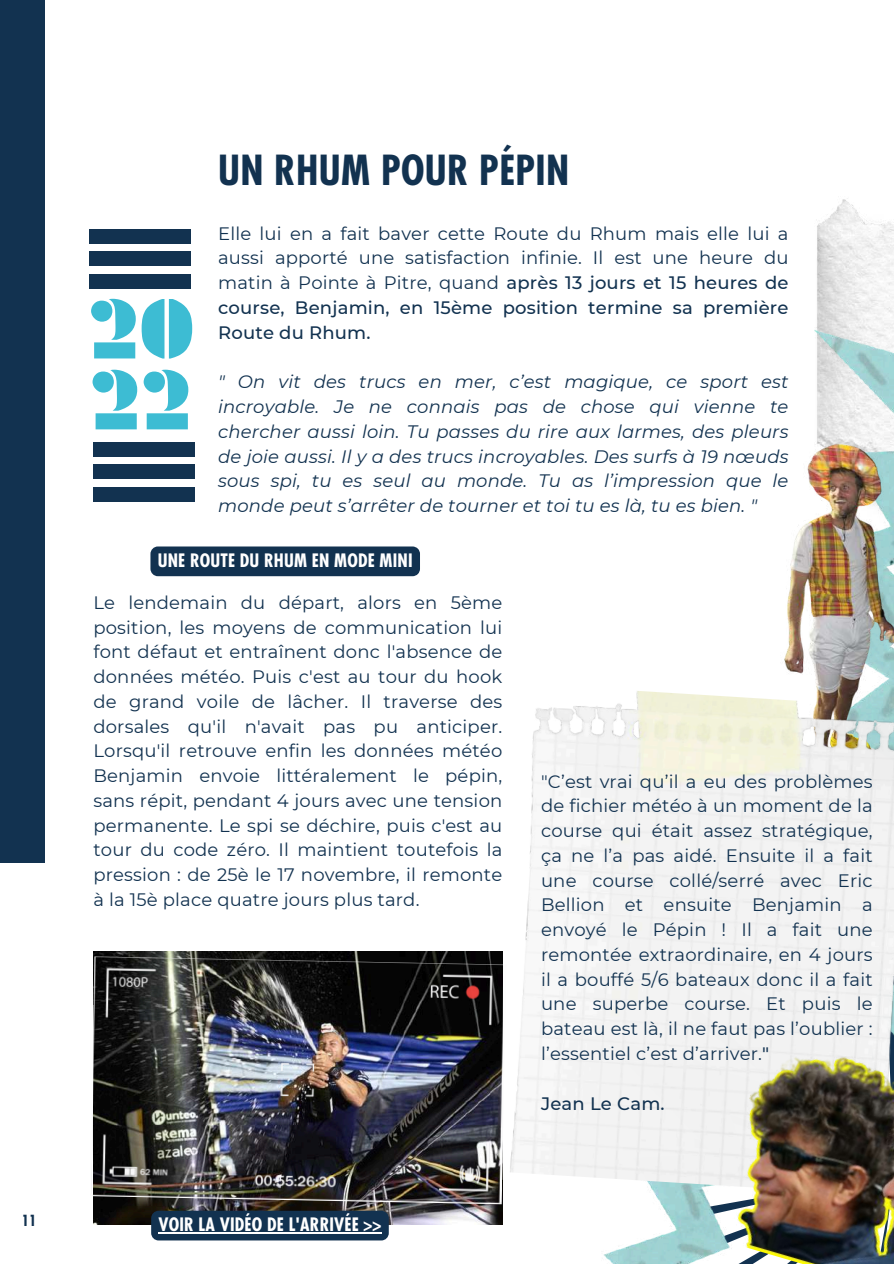
<style>
.page{position:relative;width:894px;height:1264px;background:#fff}
.page>*{position:absolute;margin:0;border:0;box-sizing:border-box;transform-origin:0 0}
.t1{font:900 74.4px/70.8px "Futura";color:#3dbcd3}
.t2{font:700 condensed 40.35px "Futura";letter-spacing:.01em;color:#123250}
.t3{font:18px/24.8px "Montserrat";letter-spacing:.01em;color:#123250;text-align:justify}
.t4{font:italic 18px/24.8px "Montserrat";letter-spacing:.01em;color:#123250;text-align:justify}
.t5{font:700 condensed 18px "Futura";letter-spacing:.01em;color:#fff}
.t6{font:500 18px "Montserrat";letter-spacing:.01em;color:#123250}
.t7{font:700 condensed 15px "Futura";color:#123250}
.s1{font-weight:500}
</style>
<div class="page">
<div style="left:89px;top:251px;width:101px;height:14px;background:#123250"></div>
<div style="left:89px;top:274px;width:101px;height:14px;background:#123250"></div>
<div style="left:89px;top:229px;width:101px;height:14px;background:#123250"></div>
<div style="left:93px;top:464px;width:101px;height:14px;background:#123250"></div>
<div style="left:93px;top:487px;width:101px;height:14px;background:#123250"></div>
<div style="left:93px;top:442px;width:101px;height:14px;background:#123250"></div>
<img style="left:817px;top:198px;width:76px;height:35px">
<img style="left:814px;top:233px;width:79px;height:176px">
<div style="left:0;top:0;width:45px;height:862px;background:#123250"></div>
<img style="left:603px;top:1195px;width:105px;height:68px">
<img style="left:784px;top:409px;width:109px;height:275px">
<img style="left:510px;top:684px;width:383px;height:511px">
<img style="left:708px;top:1009px;width:185px;height:254px">
<img style="left:93px;top:951px;width:409px;height:273px">
<div style="left:150px;top:546px;width:270px;height:30px;background:#123250"></div>
<img style="left:91px;top:956px;width:412px;height:248px">
<div style="left:151px;top:1210px;width:237px;height:30px;background:#123250;border-radius:7px"></div>
<hr style="left:158px;top:1232px;width:223px;height:1px;background:#fff">
<h1 class="t1" style="left:90px;top:304px;width:106px">20<br>22</h1>
<h2 class="t2" style="left:218px;top:144px;width:352px">UN RHUM POUR PÉPIN</h2>
<p class="t3" style="left:218px;top:221px;width:571px">Elle lui en a fait baver cette Route du Rhum mais elle lui a aussi apporté une satisfaction infinie. Il est une heure du matin à Pointe à Pitre, quand <span class="s1">après 13 jours et 15 heures de course, Benjamin, en 15ème position termine sa première Route du Rhum.</span></p>
<p class="t4" style="left:218px;top:369px;width:571px">" On vit des trucs en mer, c’est magique, ce sport est incroyable. Je ne connais pas de chose qui vienne te chercher aussi loin. Tu passes du rire aux larmes, des pleurs de joie aussi. Il y a des trucs incroyables. Des surfs à 19 nœuds sous spi, tu es seul au monde. Tu as l’impression que le monde peut s’arrêter de tourner et toi tu es là, tu es bien. "</p>
<p class="t5" style="left:158px;top:548px;width:256px">UNE ROUTE DU RHUM EN MODE MINI</p>
<p class="t3" style="left:93px;top:590px;width:410px">Le lendemain du départ, alors en 5ème position, les moyens de communication lui font défaut et entraînent donc l'absence de données météo. Puis c'est au tour du hook de grand voile de lâcher. Il traverse des dorsales qu'il n'avait pas pu anticiper.<br>Lorsqu'il retrouve enfin les données météo Benjamin envoie littéralement le pépin, sans répit, pendant 4 jours avec une tension permanente. Le spi se déchire, puis c'est au tour du code zéro. Il maintient toutefois la pression : de 25è le 17 novembre, il remonte à la 15è place quatre jours plus tard.</p>
<p class="t3" style="left:541px;top:768px;width:333px">"C’est vrai qu’il a eu des problèmes de fichier météo à un moment de la course qui était assez stratégique, ça ne l’a pas aidé. Ensuite il a fait une course collé/serré avec Eric Bellion et ensuite Benjamin a envoyé le Pépin ! Il a fait une remontée extraordinaire, en 4 jours il a bouffé 5/6 bateaux donc il a fait une superbe course. Et puis le bateau est là, il ne faut pas l’oublier : l’essentiel c’est d’arriver.<span class="s1">"</span></p>
<p class="t6" style="left:541px;top:1092px;width:125px">Jean Le Cam.</p>
<p class="t7" style="left:22px;top:1210px;width:16px">11</p>
<p class="t5" style="left:158px;top:1212px;width:224px">VOIR LA VIDÉO DE L'ARRIVÉE &gt;&gt;</p>
</div>
